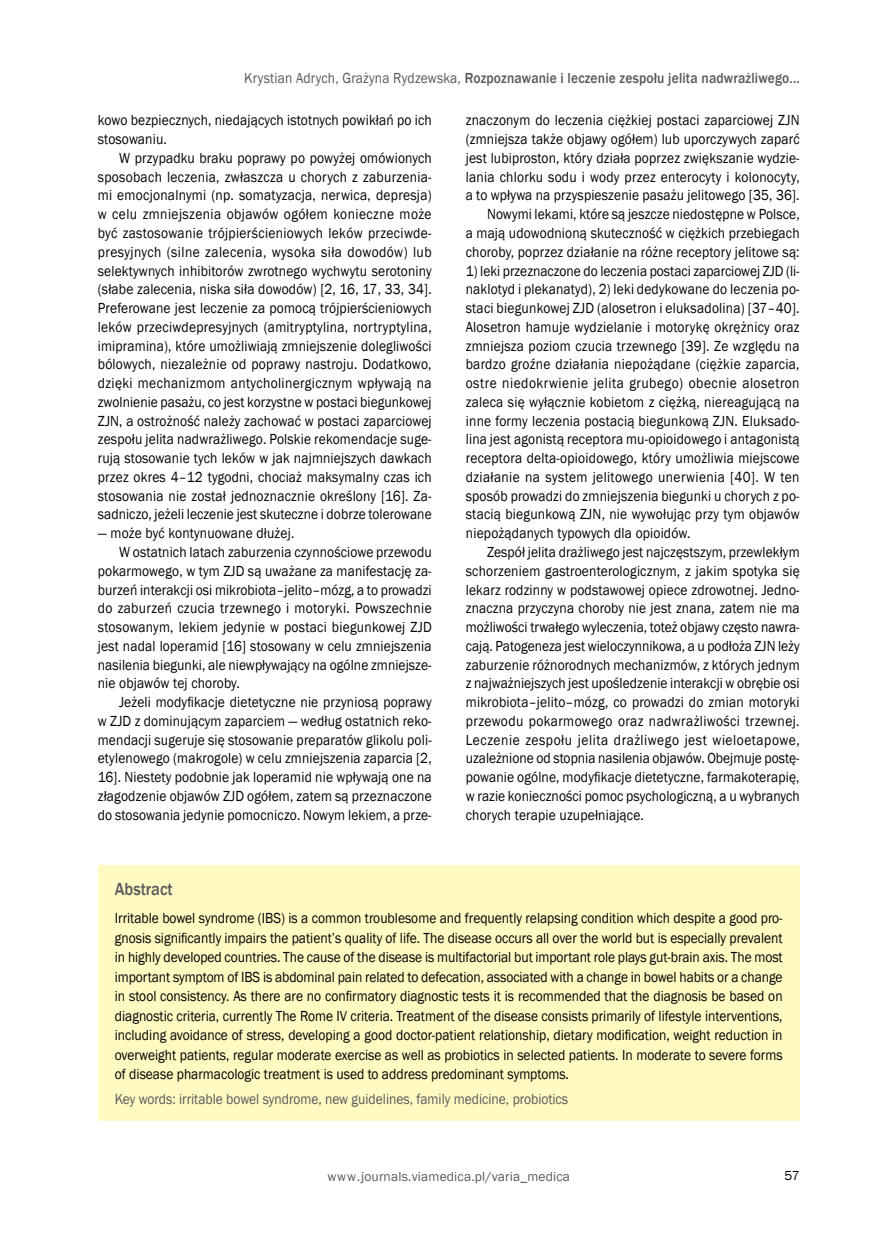
<style>
.page{position:relative;width:872px;height:1234px;background:#fff}
.page>*{position:absolute;margin:0;border:0;box-sizing:border-box;transform-origin:0 0}
.t1{font:500 18px "Franklin Gothic";color:#58595b;scale:.9 1}
.t2{font:15px/18.8px "Franklin Gothic";letter-spacing:.01em;color:#000;text-align:justify;scale:.9 1}
.t3{font:500 15px "Franklin Gothic";letter-spacing:.01em;color:#58595b;scale:.9 1}
.t4{font:15px "Franklin Gothic";color:#58595b;scale:.9 1}
.t5{font:13.5px "Franklin Gothic";letter-spacing:.01em;color:#58595b}
.t6{font:13.5px "Franklin Gothic";color:#000}
.s1{font-weight:400}
</style>
<div class="page">
<div style="left:98px;top:865px;width:701px;height:255px;background:#fffac2"></div>
<p class="t3" style="left:244px;top:69px;width:618px"><span class="s1">Krystian Adrych, Grażyna Rydzewska,</span> Rozpoznawanie i leczenie zespołu jelita nadwrażliwego...</p>
<p class="t2" style="left:98px;top:111px;width:372px">kowo bezpiecznych, niedających istotnych powikłań po ich stosowaniu.</p>
<p class="t2" style="left:98px;top:149px;width:372px;text-indent:21px">W przypadku braku poprawy po powyżej omówionych sposobach leczenia, zwłaszcza u chorych z zaburzenia&shy;mi emocjonalnymi (np. somatyzacja, nerwica, depresja) w celu zmniejszenia objawów ogółem konieczne może być zastosowanie trójpierścieniowych leków przeciwde&shy;presyjnych (silne zalecenia, wysoka siła dowodów) lub selektywnych inhibitorów zwrotnego wychwytu serotoniny (słabe zalecenia, niska siła dowodów) [2, 16, 17, 33, 34].<br>Preferowane jest leczenie za pomocą trójpierścieniowych leków przeciwdepresyjnych (amitryptylina, nortryptylina, imipramina), które umożliwiają zmniejszenie dolegliwości bólowych, niezależnie od poprawy nastroju. Dodatkowo, dzięki mechanizmom antycholinergicznym wpływają na zwolnienie pasażu, co jest korzystne w postaci biegunkowej ZJN, a ostrożność należy zachować w postaci zaparciowej zespołu jelita nadwrażliwego. Polskie rekomendacje suge&shy;rują stosowanie tych leków w jak najmniejszych dawkach przez okres 4–12 tygodni, chociaż maksymalny czas ich stosowania nie został jednoznacznie określony [16]. Za&shy;sadniczo, jeżeli leczenie jest skuteczne i dobrze tolerowane</p>
<p class="t2" style="left:98px;top:524px;width:220px">— może być kontynuowane dłużej.</p>
<p class="t2" style="left:119px;top:543px;width:349px">W ostatnich latach zaburzenia czynnościowe przewodu</p>
<p class="t2" style="left:98px;top:561px;width:372px">pokarmowego, w tym ZJD są uważane za manifestację za-</p>
<p class="t2" style="left:98px;top:580px;width:372px">burzeń interakcji osi mikrobiota–jelito–mózg, a to prowadzi</p>
<p class="t2" style="left:98px;top:599px;width:372px">do zaburzeń czucia trzewnego i motoryki. Powszechnie</p>
<p class="t2" style="left:98px;top:618px;width:372px">stosowanym, lekiem jedynie w postaci biegunkowej ZJD</p>
<p class="t2" style="left:98px;top:636px;width:372px">jest nadal loperamid [16] stosowany w celu zmniejszenia</p>
<p class="t2" style="left:98px;top:655px;width:372px">nasilenia biegunki, ale niewpływający na ogólne zmniejsze-</p>
<p class="t2" style="left:98px;top:674px;width:159px">nie objawów tej choroby.</p>
<p class="t2" style="left:119px;top:693px;width:349px">Jeżeli modyfikacje dietetyczne nie przyniosą poprawy</p>
<p class="t2" style="left:98px;top:711px;width:372px">w ZJD z dominującym zaparciem — według ostatnich reko-</p>
<p class="t2" style="left:98px;top:730px;width:372px">mendacji sugeruje się stosowanie preparatów glikolu poli-</p>
<p class="t2" style="left:98px;top:749px;width:372px">etylenowego (makrogole) w celu zmniejszenia zaparcia [2,</p>
<p class="t2" style="left:98px;top:768px;width:372px">16]. Niestety podobnie jak loperamid nie wpływają one na</p>
<p class="t2" style="left:98px;top:786px;width:372px">złagodzenie objawów ZJD ogółem, zatem są przeznaczone</p>
<p class="t2" style="left:98px;top:805px;width:372px">do stosowania jedynie pomocniczo. Nowym lekiem, a prze-</p>
<p class="t2" style="left:466px;top:111px;width:372px;text-align:right">znaczonym do leczenia ciężkiej postaci zaparciowej ZJN (zmniejsza także objawy ogółem) lub uporczywych zaparć jest lubiproston, który działa poprzez zwiększanie wydzie&shy;lania chlorku sodu i wody przez enterocyty i kolonocyty, a to wpływa na przyspieszenie pasażu jelitowego [35, 36].<br>Nowymi lekami, które są jeszcze niedostępne w Polsce,<br>a mają udowodnioną skuteczność w ciężkich przebiegach choroby, poprzez działanie na różne receptory jelitowe są:</p>
<p class="t2" style="left:466px;top:261px;width:372px">1) leki przeznaczone do leczenia postaci zaparciowej ZJD (li&shy;naklotyd i plekanatyd), 2) leki dedykowane do leczenia po&shy;staci biegunkowej ZJD (alosetron i eluksadolina) [37–40].<br>Alosetron hamuje wydzielanie i motorykę okrężnicy oraz zmniejsza poziom czucia trzewnego [39]. Ze względu na bardzo groźne działania niepożądane (ciężkie zaparcia, ostre niedokrwienie jelita grubego) obecnie alosetron zaleca się wyłącznie kobietom z ciężką, niereagującą na inne formy leczenia postacią biegunkową ZJN. Eluksado&shy;lina jest agonistą receptora mu-opioidowego i antagonistą receptora delta-opioidowego, który umożliwia miejscowe działanie na system jelitowego unerwienia [40]. W ten sposób prowadzi do zmniejszenia biegunki u chorych z po&shy;stacią biegunkową ZJN, nie wywołując przy tym objawów niepożądanych typowych dla opioidów.</p>
<p class="t2" style="left:466px;top:543px;width:372px;text-indent:21px">Zespół jelita drażliwego jest najczęstszym, przewlekłym schorzeniem gastroenterologicznym, z jakim spotyka się lekarz rodzinny w podstawowej opiece zdrowotnej. Jedno&shy;znaczna przyczyna choroby nie jest znana, zatem nie ma możliwości trwałego wyleczenia, toteż objawy często nawra&shy;cają. Patogeneza jest wieloczynnikowa, a u podłoża ZJN leży zaburzenie różnorodnych mechanizmów, z których jednym z najważniejszych jest upośledzenie interakcji w obrębie osi mikrobiota–jelito–mózg, co prowadzi do zmian motoryki przewodu pokarmowego oraz nadwrażliwości trzewnej.<br>Leczenie zespołu jelita drażliwego jest wieloetapowe, uzależnione od stopnia nasilenia objawów. Obejmuje postę&shy;powanie ogólne, modyfikacje dietetyczne, farmakoterapię, w razie konieczności pomoc psychologiczną, a u wybranych chorych terapie uzupełniające.</p>
<p class="t1" style="left:115px;top:877px;width:66px">Abstract</p>
<p class="t2" style="left:115px;top:908px;width:743px;line-height:19.5px">Irritable bowel syndrome (IBS) is a common troublesome and frequently relapsing condition which despite a good pro&shy;gnosis significantly impairs the patient’s quality of life. The disease occurs all over the world but is especially prevalent in highly developed countries. The cause of the disease is multifactorial but important role plays gut-brain axis. The most important symptom of IBS is abdominal pain related to defecation, associated with a change in bowel habits or a change in stool consistency. As there are no confirmatory diagnostic tests it is recommended that the diagnosis be based on diagnostic criteria, currently The Rome IV criteria. Treatment of the disease consists primarily of lifestyle interventions, including avoidance of stress, developing a good doctor-patient relationship, dietary modification, weight reduction in overweight patients, regular moderate exercise as well as probiotics in selected patients. In moderate to severe forms of disease pharmacologic treatment is used to address predominant symptoms.</p>
<p class="t4" style="left:115px;top:1089px;width:505px">Key words: irritable bowel syndrome, new guidelines, family medicine, probiotics</p>
<p class="t5" style="left:327px;top:1168px;width:244px">www.journals.viamedica.pl/varia_medica</p>
<p class="t6" style="left:784px;top:1166px;width:17px">57</p>
</div>
